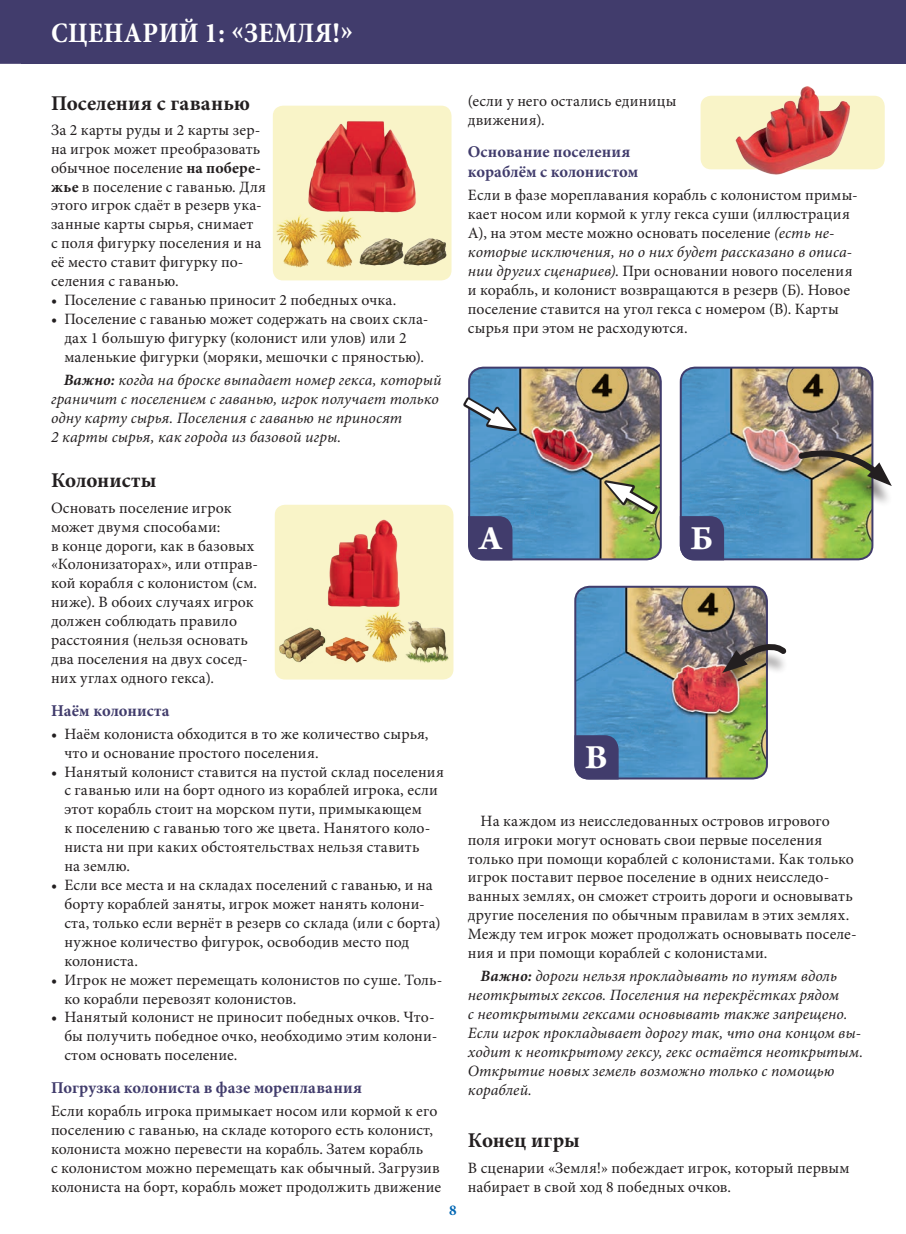
<style>
.page{position:relative;width:906px;height:1234px;background:#fff}
.page>*{position:absolute;margin:0;border:0;box-sizing:border-box;transform-origin:0 0}
.t1{font:700 35.85px "Arno Pro";color:#fff}
.t2{font:700 condensed 28.5px "Minion Pro";letter-spacing:.01em;color:#fff}
.t3{font:700 21px "Minion Pro";letter-spacing:.005em;color:#231f20}
.t4{font:700 16.5px/19.8px "Minion Pro";letter-spacing:.005em;color:#413c6c}
.t5{font:15.75px/18.9px "Minion Pro";letter-spacing:.01em;color:#231f20}
.t6{font:italic 15.75px/18.9px "Minion Pro";letter-spacing:.005em;color:#231f20}
.t7{font:700 15px "Minion Pro";color:#0166b3}
.s1{font-weight:700}
.s2{font-style:italic}
</style>
<div class="page">
<svg style="left:0;top:0;width:21px;height:64px"></svg>
<div style="left:21px;top:0;width:885px;height:64px;background:#413c6c"></div>
<div style="left:273px;top:106px;width:178px;height:174px;background:#f9f4c8;border-radius:10px"></div>
<img style="left:308px;top:121px;width:108px;height:92px">
<img style="left:276px;top:204px;width:41px;height:64px">
<img style="left:317px;top:204px;width:48px;height:64px">
<img style="left:357px;top:216px;width:44px;height:52px">
<img style="left:401px;top:238px;width:46px;height:28px">
<div style="left:275px;top:504px;width:178px;height:175px;background:#f9f4c8;border-radius:10px"></div>
<img style="left:328px;top:519px;width:72px;height:88px">
<img style="left:279px;top:627px;width:45px;height:36px">
<img style="left:324px;top:637px;width:38px;height:26px">
<img style="left:362px;top:610px;width:41px;height:53px">
<img style="left:403px;top:621px;width:46px;height:42px">
<div style="left:700px;top:96px;width:184px;height:73px;background:#f9f4c8;border-radius:11px"></div>
<img style="left:735px;top:86px;width:114px;height:89px">
<img style="left:471px;top:369px;width:190px;height:190px">
<div style="left:468px;top:366px;width:194px;height:194px;border:2px solid #413c6c;border-radius:14px"></div>
<img style="left:681px;top:369px;width:191px;height:190px">
<div style="left:680px;top:366px;width:193px;height:194px;border:2px solid #413c6c;border-radius:14px"></div>
<img style="left:577px;top:588px;width:190px;height:190px">
<div style="left:574px;top:585px;width:194px;height:194px;border:2px solid #413c6c;border-radius:14px"></div>
<svg style="left:604px;top:480px;width:53px;height:34px"></svg>
<svg style="left:606px;top:481px;width:55px;height:36px"></svg>
<svg style="left:468px;top:397px;width:48px;height:34px"></svg>
<svg style="left:463px;top:393px;width:51px;height:36px"></svg>
<div style="left:710px;top:650px;width:78px;height:43px;background:#231f20;opacity:.5"></div>
<svg style="left:722px;top:636px;width:66px;height:36px"></svg>
<div style="left:786px;top:456px;width:107px;height:51px;background:#231f20;opacity:.5"></div>
<img style="left:795px;top:443px;width:97px;height:43px">
<div style="left:468px;top:516px;width:44px;height:44px;background:#413c6c"></div>
<div style="left:680px;top:516px;width:44px;height:44px;background:#413c6c"></div>
<svg style="left:574px;top:735px;width:44px;height:44px;background:#454271"></svg>
<p class="t2" style="left:51px;top:13px;width:303px">СЦЕНАРИЙ 1: «ЗЕМЛЯ!»</p>
<p class="t3" style="left:51px;top:88px;width:200px">Поселения с гаванью</p>
<p class="t5" style="left:51px;top:120px;width:217px">За 2 карты руды и 2 карты зер&shy;на игрок может преобразовать обычное поселение <span class="s1">на побере&shy;жье</span> в поселение с гаванью. Для этого игрок сдаёт в резерв ука&shy;занные карты сырья, снимает<br>с поля фигурку поселения и на её место ставит фигурку по&shy;селения с гаванью.</p>
<p class="t5" style="left:51px;top:290px;width:347px">• Поселение с гаванью приносит 2 победных очка.</p>
<p class="t5" style="left:51px;top:309px;width:379px;text-align:center">• Поселение с гаванью может содержать на своих скла&shy;дах 1 большую фигурку (колонист или улов) или 2 маленькие фигурки (моряки, мешочки с пряностью).</p>
<p class="t6" style="left:51px;top:370px;width:392px;text-indent:13px"><span class="s1">Важно:</span> когда на броске выпадает номер гекса, который граничит с поселением с гаванью, игрок получает только одну карту сырья. Поселения с гаванью не приносят<br>2 карты сырья, как города из базовой игры.</p>
<p class="t3" style="left:51px;top:466px;width:107px">Колонисты</p>
<p class="t5" style="left:51px;top:498px;width:209px">Основать поселение игрок может двумя способами:<br>в конце дороги, как в базовых «Колонизаторах», или отправ&shy;кой корабля с колонистом (см. ниже). В обоих случаях игрок должен соблюдать правило расстояния (нельзя основать два поселения на двух сосед&shy;них углах одного гекса).</p>
<p class="t4" style="left:51px;top:700px;width:120px">Наём колониста</p>
<p class="t5" style="left:64px;top:724px;width:366px;text-indent:-13px">• Наём колониста обходится в то же количество сырья, что и основание простого поселения.</p>
<p class="t5" style="left:64px;top:762px;width:381px;text-indent:-13px">• Нанятый колонист ставится на пустой склад поселения с гаванью или на борт одного из кораблей игрока, если этот корабль стоит на морском пути, примыкающем<br>к поселению с гаванью того же цвета. Нанятого коло&shy;ниста ни при каких обстоятельствах нельзя ставить<br>на землю.</p>
<p class="t5" style="left:64px;top:875px;width:378px;text-indent:-13px">• Если все места и на складах поселений с гаванью, и на борту кораблей заняты, игрок может нанять колони&shy;ста, только если вернёт в резерв со склада (или с борта) нужное количество фигурок, освободив место под колониста.</p>
<p class="t5" style="left:64px;top:969px;width:379px;text-indent:-13px">• Игрок не может перемещать колонистов по суше. Толь&shy;ко корабли перевозят колонистов.</p>
<p class="t5" style="left:64px;top:1007px;width:374px;text-indent:-13px">• Нанятый колонист не приносит победных очков. Что&shy;бы получить победное очко, необходимо этим колони&shy;стом основать поселение.</p>
<p class="t4" style="left:51px;top:1077px;width:313px">Погрузка колониста в фазе мореплавания</p>
<p class="t5" style="left:51px;top:1101px;width:392px">Если корабль игрока примыкает носом или кормой к его поселению с гаванью, на складе которого есть колонист, колониста можно перевести на корабль. Затем корабль<br>с колонистом можно перемещать как обычный. Загрузив колониста на борт, корабль может продолжить движение</p>
<p class="t7" style="left:449px;top:1199px;width:9px">8</p>
<p class="t5" style="left:468px;top:91px;width:210px">(если у него остались единицы движения).</p>
<p class="t4" style="left:468px;top:142px;width:172px">Основание поселения кораблём с колонистом</p>
<p class="t5" style="left:468px;top:186px;width:391px">Если в фазе мореплавания корабль с колонистом примы&shy;кает носом или кормой к углу гекса суши (иллюстрация А), на этом месте можно основать поселение <span class="s2">(есть не&shy;которые исключения, но о них будет рассказано в описа&shy;нии других сценариев)</span>. При основании нового поселения и корабль, и колонист возвращаются в резерв (Б). Новое поселение ставится на угол гекса с номером (В). Карты сырья при этом не расходуются.</p>
<p class="t1" style="left:479px;top:517px;width:24px">A</p>
<p class="t1" style="left:690px;top:517px;width:24px">Б</p>
<p class="t1" style="left:585px;top:736px;width:24px">В</p>
<p class="t5" style="left:468px;top:811px;width:390px;text-indent:13px">На каждом из неисследованных островов игрового поля игроки могут основать свои первые поселения только при помощи кораблей с колонистами. Как только игрок поставит первое поселение в одних неисследо&shy;ванных землях, он сможет строить дороги и основывать другие поселения по обычным правилам в этих землях.<br>Между тем игрок может продолжать основывать поселе&shy;ния и при помощи кораблей с колонистами.</p>
<p class="t6" style="left:468px;top:966px;width:397px;text-indent:13px"><span class="s1">Важно:</span> дороги нельзя прокладывать по путям вдоль неоткрытых гексов. Поселения на перекрёстках рядом<br>с неоткрытыми гексами основывать также запрещено.<br>Если игрок прокладывает дорогу так, что она концом вы&shy;ходит к неоткрытому гексу, гекс остаётся неоткрытым.<br>Открытие новых земель возможно только с помощью кораблей.</p>
<p class="t3" style="left:468px;top:1125px;width:113px">Конец игры</p>
<p class="t5" style="left:468px;top:1157px;width:383px">В сценарии «Земля!» побеждает игрок, который первым набирает в свой ход 8 победных очков.</p>
</div>
